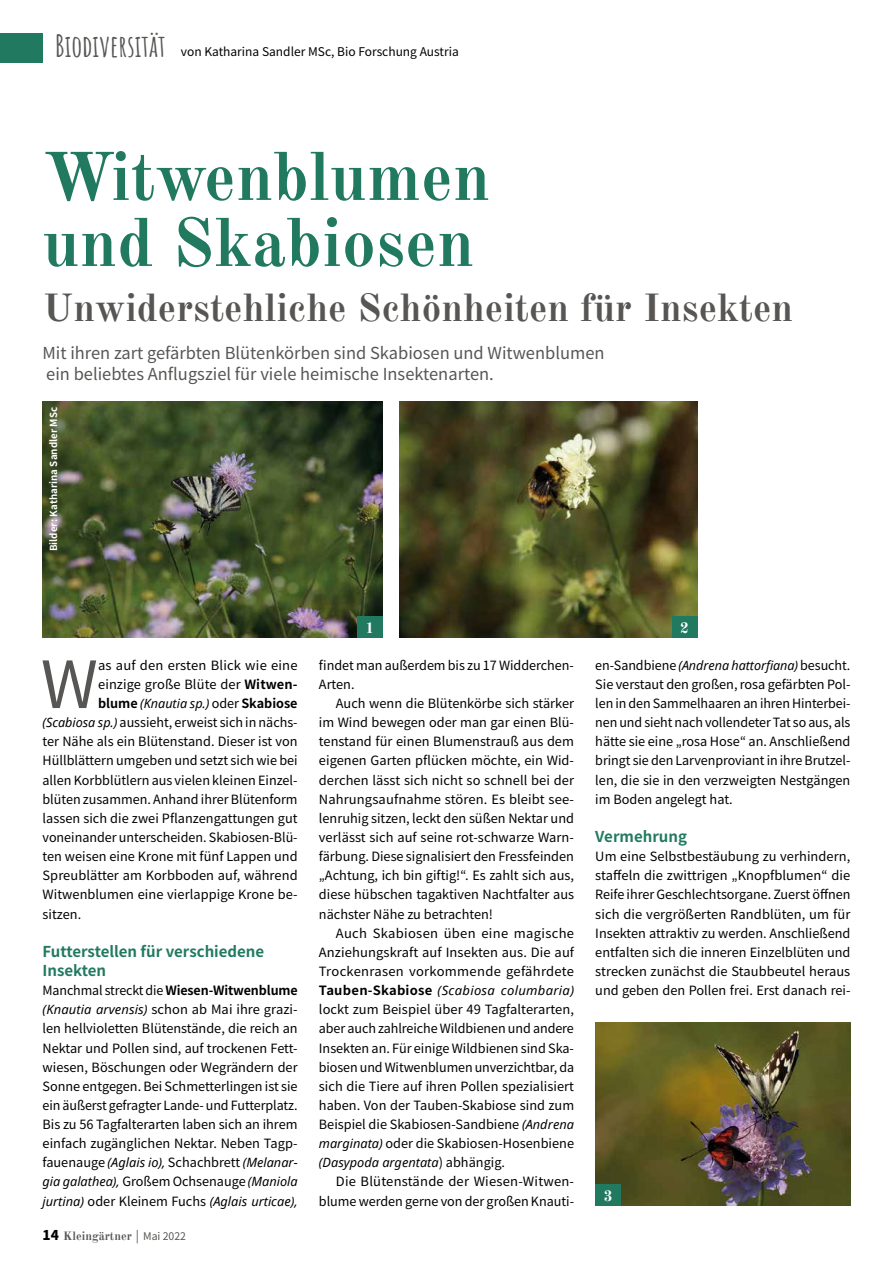
<style>
.page{position:relative;width:893px;height:1263px;background:#fff}
.page>*{position:absolute;margin:0;border:0;box-sizing:border-box;transform-origin:0 0}
.t1{font:700 67.5px/66px "Old Standard TT";color:#217a60}
.t2{font:64.95px "Noto Sans JP";color:#575654}
.t3{font:700 39px "Old Standard TT";color:#575654}
.t4{font:700 30px "Amatic SC";color:#575654}
.t5{font:16.5px/21px "Noto Sans JP";color:#575654}
.t6{font:700 15px/19.2px "Noto Sans JP";color:#217a60}
.t7{font:700 15px "Old Standard TT";color:#fff}
.t8{font:12.75px/19.2px "Noto Sans JP";color:#000;text-align:justify}
.t9{font:italic 12.75px/19.2px "Noto Sans";color:#000}
.t10{font:italic 12.75px "Noto Sans";letter-spacing:.025em;color:#000}
.t11{font:700 12.75px "Noto Sans JP";color:#000}
.t12{font:12px "Noto Sans JP";color:#000}
.t13{font:700 12px "Old Standard TT";color:#575654}
.t14{font:700 9.75px "Noto Sans JP";letter-spacing:.005em;color:#fff}
.s1{font-weight:700}
.s2{font-family:"Noto Sans";font-weight:400;font-style:italic}
.s3{font-weight:400}
.s4{font-family:"Noto Sans";font-style:italic}
.s5{font-family:"Noto Sans JP";font-style:normal}
.s6{font-family:"Noto Sans JP";font-weight:900;font-size:13.5px;color:#000}
.s7{font-family:"Noto Sans JP";font-weight:400}
.s8{font-family:"Noto Sans JP";font-weight:400;font-size:10.5px}
.s9{font-family:"Noto Sans JP";font-weight:700;font-style:normal}
</style>
<div class="page">
<div style="left:0;top:33px;width:43px;height:30px;background:#217a60"></div>
<img style="left:595px;top:1023px;width:255px;height:182px">
<div style="left:595px;top:1184px;width:26px;height:21px;background:#217a60"></div>
<img style="left:43px;top:402px;width:340px;height:236px">
<img style="left:400px;top:402px;width:297px;height:236px">
<div style="left:357px;top:617px;width:26px;height:21px;background:#217a60"></div>
<div style="left:672px;top:617px;width:25px;height:21px;background:#217a60"></div>
<h3 class="t4" style="left:55px;top:23px;width:112px">Biodiversität</h3>
<p class="t12" style="left:181px;top:45px;width:279px">von Katharina Sandler MSc, Bio Forschung Austria</p>
<h1 class="t1" style="left:43px;top:139px;width:449px">Witwenblumen und Skabiosen</h1>
<h3 class="t3" style="left:43px;top:277px;width:752px">Unwiderstehliche Schönheiten für Insekten</h3>
<p class="t5" style="left:43px;top:342px;width:564px">Mit ihren zart gefärbten Blütenkörben sind Skabiosen und Witwenblumen ein beliebtes Anflugsziel für viele heimische Insektenarten.</p>
<p class="t14" style="left:48px;top:551px;width:146px;rotate:-90deg">Bilder: Katharina Sandler MSc</p>
<h2 class="t2" style="left:41px;top:648px;width:59px">W</h2>
<p class="t8" style="left:98px;top:656px;width:201px">as auf den ersten Blick wie eine</p>
<p class="t8" style="left:98px;top:675px;width:201px">einzige große Blüte der <span class="s1">Witwen-</span></p>
<p class="t11" style="left:98px;top:696px;width:201px">blume <span class="s2">(Knautia sp.)</span> <span class="s3">oder</span> Skabiose</p>
<p class="t8" style="left:43px;top:713px;width:257px"><span class="s4">(Scabiosa sp.)</span> aussieht, erweist sich in nächs-</p>
<p class="t8" style="left:43px;top:732px;width:257px">ter Nähe als ein Blütenstand. Dieser ist von</p>
<p class="t8" style="left:43px;top:751px;width:257px">Hüllblättern umgeben und setzt sich wie bei</p>
<p class="t8" style="left:43px;top:770px;width:257px">allen Korbblütlern aus vielen kleinen Einzel-</p>
<p class="t8" style="left:43px;top:790px;width:257px">blüten zusammen. Anhand ihrer Blütenform</p>
<p class="t8" style="left:43px;top:809px;width:257px">lassen sich die zwei Pflanzengattungen gut</p>
<p class="t8" style="left:43px;top:828px;width:257px">voneinander unterscheiden. Skabiosen-Blü-</p>
<p class="t8" style="left:43px;top:847px;width:257px">ten weisen eine Krone mit fünf Lappen und</p>
<p class="t8" style="left:43px;top:866px;width:257px">Spreublätter am Korbboden auf, während</p>
<p class="t8" style="left:43px;top:885px;width:257px">Witwenblumen eine vierlappige Krone be-</p>
<p class="t8" style="left:43px;top:904px;width:40px">sitzen.</p>
<p class="t6" style="left:43px;top:942px;width:223px">Futterstellen für verschiedene<br>Insekten</p>
<p class="t8" style="left:43px;top:981px;width:257px">Manchmal streckt die <span class="s1">Wiesen-Witwenblume </span><span class="s4">(Knautia arvensis)</span> schon ab Mai ihre grazi&shy;len hellvioletten Blütenstände, die reich an Nektar und Pollen sind, auf trockenen Fett&shy;wiesen, Böschungen oder Wegrändern der Sonne entgegen. Bei Schmetterlingen ist sie ein äußerst gefragter Lande- und Futterplatz.<br>Bis zu 56 Tagfalterarten laben sich an ihrem einfach zugänglichen Nektar. Neben Tagp&shy;fauenauge <span class="s4">(Aglais io),</span> Schachbrett <span class="s4">(Melanar-</span></p>
<p class="t9" style="left:43px;top:1172px;width:257px">gia galathea), <span class="s5">Großem Ochsenauge</span> (Maniola jurtina) <span class="s5">oder Kleinem Fuchs</span> (Aglais urticae),</p>
<p class="t13" style="left:43px;top:1226px;width:145px"><span class="s6">14</span> Kleingärtner <span class="s7">|</span> <span class="s8">Mai 2022</span></p>
<p class="t7" style="left:366px;top:616px;width:10px">1</p>
<p class="t7" style="left:680px;top:616px;width:10px">2</p>
<p class="t8" style="left:319px;top:656px;width:257px">findet man außerdem bis zu 17 Widderchen-<br>Arten.</p>
<p class="t8" style="left:319px;top:694px;width:257px;text-indent:17px">Auch wenn die Blütenkörbe sich stärker im Wind bewegen oder man gar einen Blü&shy;tenstand für einen Blumenstrauß aus dem eigenen Garten pflücken möchte, ein Wid&shy;derchen lässt sich nicht so schnell bei der Nahrungsaufnahme stören. Es bleibt see&shy;lenruhig sitzen, leckt den süßen Nektar und verlässt sich auf seine rot-schwarze Warn&shy;färbung. Diese signalisiert den Fressfeinden „Achtung, ich bin giftig!“. Es zahlt sich aus, diese hübschen tagaktiven Nachtfalter aus nächster Nähe zu betrachten!</p>
<p class="t8" style="left:319px;top:924px;width:257px;text-indent:17px">Auch Skabiosen üben eine magische Anziehungskraft auf Insekten aus. Die auf Trockenrasen vorkommende gefährdete</p>
<p class="t10" style="left:319px;top:981px;width:257px"><span class="s9">Tauben-Skabiose</span> (Scabiosa columbaria)</p>
<p class="t8" style="left:319px;top:1000px;width:257px">lockt zum Beispiel über 49 Tagfalterarten, aber auch zahlreiche Wildbienen und andere Insekten an. Für einige Wildbienen sind Ska&shy;biosen und Witwenblumen unverzichtbar, da sich die Tiere auf ihren Pollen spezialisiert haben. Von der Tauben-Skabiose sind zum Beispiel die Skabiosen-Sandbiene <span class="s4">(Andrena marginata)</span> oder die Skabiosen-Hosenbiene</p>
<p class="t9" style="left:319px;top:1153px;width:188px">(Dasypoda argentata<span class="s5">) abhängig.</span></p>
<p class="t8" style="left:319px;top:1172px;width:257px;text-align:right">Die Blütenstände der Wiesen-Witwen&shy;blume werden gerne von der großen Knauti-</p>
<p class="t8" style="left:595px;top:656px;width:257px">en-Sandbiene <span class="s4">(Andrena hattorfiana)</span> besucht.<br>Sie verstaut den großen, rosa gefärbten Pol&shy;len in den Sammelhaaren an ihren Hinterbei&shy;nen und sieht nach vollendeter Tat so aus, als hätte sie eine „rosa Hose“ an. Anschließend bringt sie den Larvenproviant in ihre Brutzel&shy;len, die sie in den verzweigten Nestgängen im Boden angelegt hat.</p>
<p class="t6" style="left:595px;top:827px;width:93px">Vermehrung</p>
<p class="t8" style="left:595px;top:847px;width:257px">Um eine Selbstbestäubung zu verhindern, staffeln die zwittrigen „Knopfblumen“ die Reife ihrer Geschlechtsorgane. Zuerst öffnen sich die vergrößerten Randblüten, um für Insekten attraktiv zu werden. Anschließend entfalten sich die inneren Einzelblüten und strecken zunächst die Staubbeutel heraus und geben den Pollen frei. Erst danach rei-</p>
<p class="t7" style="left:604px;top:1184px;width:10px">3</p>
</div>
